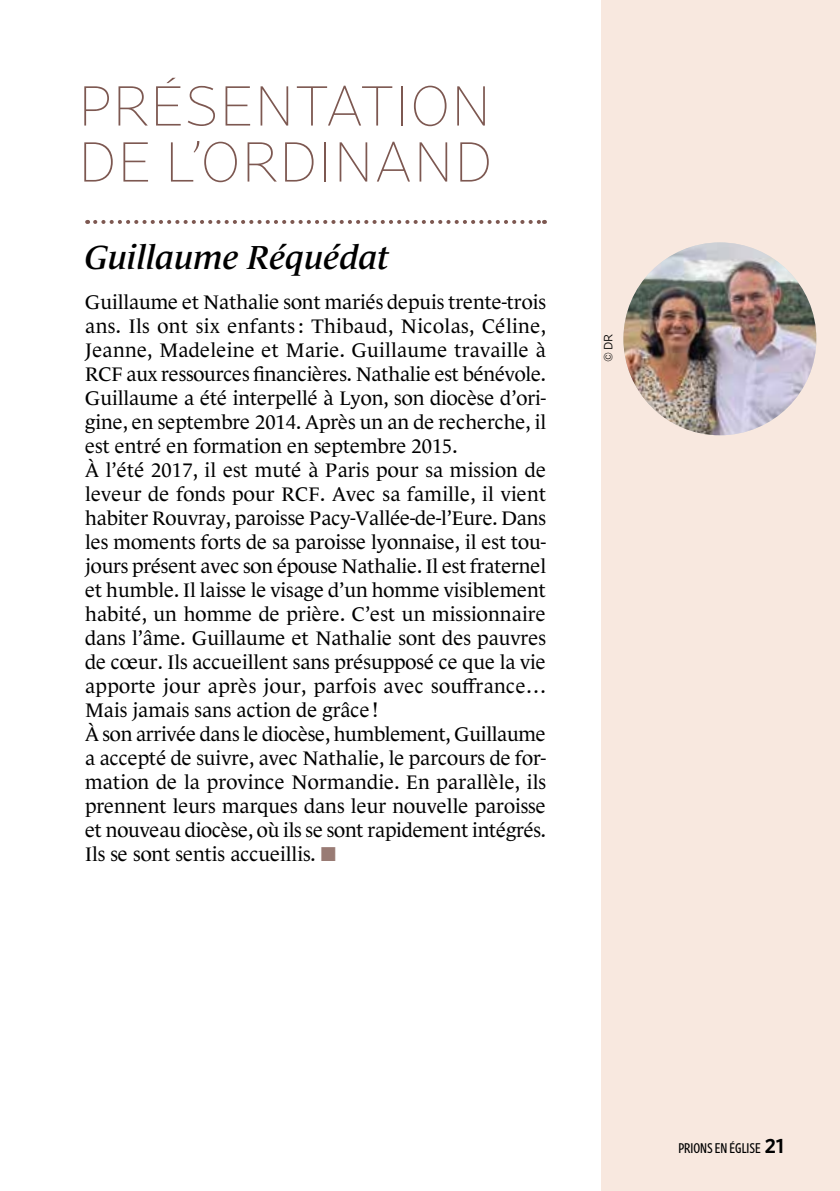
<style>
.page{position:relative;width:840px;height:1191px;background:#fff}
.page>*{position:absolute;margin:0;border:0;box-sizing:border-box;transform-origin:0 0}
.t1{font:100 56px/56px "Retina";letter-spacing:.01em;color:#7d5851}
.t2{font:italic 600 34px "Le Monde Journal Std";color:#000}
.t3{font:20px/24px "Le Monde Journal Std";color:#000}
.t4{font:condensed 14px "Retina";color:#000}
.t5{font:300 12px "Retina";color:#000}
.s1{color:#997b74}
.s2{font-family:"Humanist 521 BT"}
.s3{font-weight:500;font-stretch:normal;font-size:20px}
</style>
<div class="page">
<div style="left:601px;top:0;width:238px;height:1191px;background:#f8e8df"></div>
<img style="left:623px;top:242px;width:192px;height:193px;border-radius:96px">
<svg style="left:95px;top:220px;width:449px;height:4px"></svg>
<h1 class="t1" style="left:78px;top:77px;width:416px">PRÉSENTATION<br>DE L’ORDINAND</h1>
<h2 class="t2" style="left:85px;top:238px;width:305px">Guillaume Réquédat</h2>
<p class="t3" style="left:85px;top:290px;width:462px">Guillaume et Nathalie sont mariés depuis trente-trois ans. Ils ont six enfants: Thibaud, Nicolas, Céline, Jeanne, Madeleine et Marie. Guillaume travaille à RCF aux ressources financières. Nathalie est bénévole.<br>Guillaume a été interpellé à Lyon, son diocèse d’ori&shy;gine, en septembre 2014. Après un an de recherche, il est entré en formation en septembre 2015.<br>À l’été 2017, il est muté à Paris pour sa mission de leveur de fonds pour RCF. Avec sa famille, il vient habiter Rouvray, paroisse Pacy-Vallée-de-l’Eure. Dans les moments forts de sa paroisse lyonnaise, il est tou&shy;jours présent avec son épouse Nathalie. Il est fraternel et humble. Il laisse le visage d’un homme visiblement habité, un homme de prière. C’est un missionnaire dans l’âme. Guillaume et Nathalie sont des pauvres de cœur. Ils accueillent sans présupposé ce que la vie apporte jour après jour, parfois avec souffrance… Mais jamais sans action de grâce !<br>À son arrivée dans le diocèse, humblement, Guillaume a accepté de suivre, avec Nathalie, le parcours de for&shy;mation de la province Normandie. En parallèle, ils prennent leurs marques dans leur nouvelle paroisse et nouveau diocèse, où ils se sont rapidement intégrés.<br>Ils se sont sentis accueillis. <span class="s1">■</span></p>
<p class="t5" style="left:600px;top:362px;width:30px;rotate:-90deg"><span class="s2">©</span>DR</p>
<p class="t4" style="left:678px;top:1139px;width:107px">PRIONS EN ÉGLISE <span class="s3">21</span></p>
</div>
